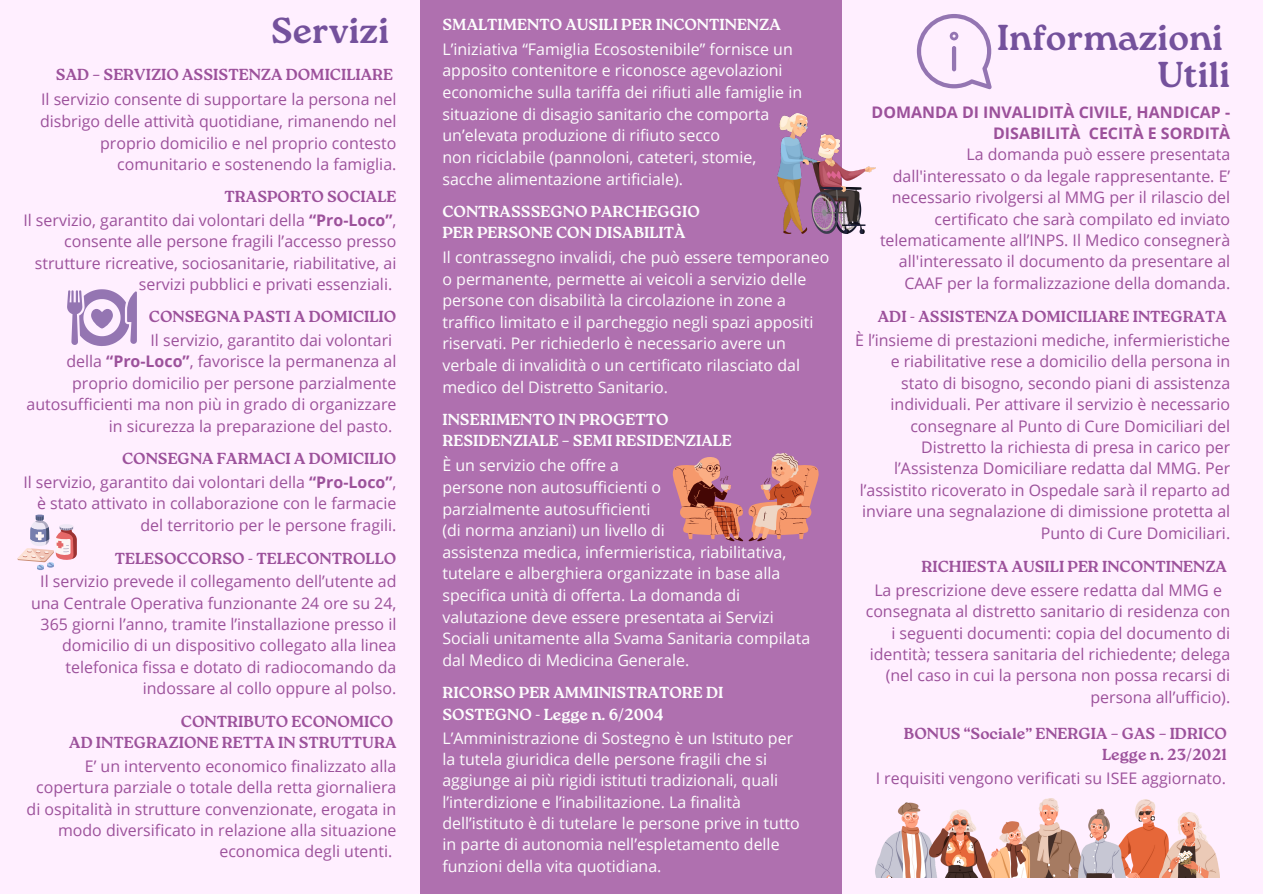
<style>
.page{position:relative;width:1263px;height:894px;background:#fff}
.page>*{position:absolute;margin:0;border:0;box-sizing:border-box;transform-origin:0 0}
.t1{font:700 36px "Roca One";color:#74519c}
.t2{font:15.9px/21.3px "Open Sans";color:#9c519b;text-align:right}
.t3{font:15.9px/21.6px "Open Sans";color:#fdfdfd}
.t4{font:700 15.9px "Roca One";color:#9c519b}
.t5{font:700 15.9px/21.3px "Roca One";color:#fdfdfd}
.t6{font:700 15.9px/21.3px "Open Sans";color:#9c519b;text-align:right}
.s1{font-weight:700}
</style>
<div class="page">
<div style="left:0;top:0;width:1263px;height:893px;background:#ffefff"></div>
<div style="left:420px;top:0;width:421px;height:893px;background:#af70af"></div>
<img style="left:777px;top:113px;width:98px;height:121px">
<img style="left:876px;top:798px;width:344px;height:79px">
<svg style="left:17px;top:514px;width:60px;height:56px"></svg>
<svg style="left:67px;top:289px;width:70px;height:57px"></svg>
<svg style="left:672px;top:453px;width:147px;height:89px"></svg>
<svg style="left:917px;top:14px;width:75px;height:75px"></svg>
<p class="t1" style="left:271px;top:10px;width:120px">Servizi</p>
<p class="t4" style="left:56px;top:66px;width:339px">SAD – SERVIZIO ASSISTENZA DOMICILIARE</p>
<p class="t2" style="left:40px;top:88px;width:358px">Il servizio consente di supportare la persona nel disbrigo delle attività quotidiane, rimanendo nel proprio domicilio e nel proprio contesto comunitario e sostenendo la famiglia.</p>
<p class="t4" style="left:225px;top:187px;width:173px">TRASPORTO SOCIALE</p>
<p class="t2" style="left:23px;top:209px;width:375px">Il servizio, garantito dai volontari della <span class="s1">“Pro-Loco”</span>, consente alle persone fragili l’accesso presso strutture ricreative, sociosanitarie, riabilitative, ai servizi pubblici e privati essenziali.</p>
<p class="t4" style="left:149px;top:307px;width:249px">CONSEGNA PASTI A DOMICILIO</p>
<p class="t2" style="left:151px;top:329px;width:243px">Il servizio, garantito dai volontari</p>
<p class="t2" style="left:27px;top:350px;width:371px">della <span class="s1">“Pro-Loco”</span>, favorisce la permanenza al proprio domicilio per persone parzialmente autosufficienti ma non più in grado di organizzare in sicurezza la preparazione del pasto.</p>
<p class="t4" style="left:122px;top:449px;width:276px">CONSEGNA FARMACI A DOMICILIO</p>
<p class="t2" style="left:23px;top:471px;width:375px">Il servizio, garantito dai volontari della <span class="s1">“Pro-Loco”</span>, è stato attivato in collaborazione con le farmacie del territorio per le persone fragili.</p>
<p class="t4" style="left:115px;top:548px;width:283px">TELESOCCORSO - TELECONTROLLO</p>
<p class="t2" style="left:31px;top:570px;width:367px">Il servizio prevede il collegamento dell’utente ad una Centrale Operativa funzionante 24 ore su 24, 365 giorni l’anno, tramite l’installazione presso il domicilio di un dispositivo collegato alla linea telefonica fissa e dotato di radiocomando da indossare al collo oppure al polso.</p>
<p class="t4" style="left:181px;top:711px;width:214px">CONTRIBUTO ECONOMICO</p>
<p class="t4" style="left:69px;top:733px;width:329px">AD INTEGRAZIONE RETTA IN STRUTTURA</p>
<p class="t2" style="left:27px;top:754px;width:371px">E’ un intervento economico finalizzato alla copertura parziale o totale della retta giornaliera di ospitalità in strutture convenzionate, erogata in modo diversificato in relazione alla situazione economica degli utenti.</p>
<p class="t5" style="left:442px;top:14px;width:340px">SMALTIMENTO AUSILI PER INCONTINENZA</p>
<p class="t3" style="left:442px;top:38px;width:361px">L’iniziativa “Famiglia Ecosostenibile” fornisce un apposito contenitore e riconosce agevolazioni economiche sulla tariffa dei rifiuti alle famiglie in situazione di disagio sanitario che comporta un’elevata produzione di rifiuto secco</p>
<p class="t3" style="left:442px;top:146px;width:315px">non riciclabile (pannoloni, cateteri, stomie,</p>
<p class="t3" style="left:442px;top:167px;width:242px">sacche alimentazione artificiale).</p>
<p class="t5" style="left:442px;top:200px;width:259px">CONTRASSSEGNO PARCHEGGIO</p>
<p class="t5" style="left:442px;top:222px;width:245px">PER PERSONE CON DISABILITÀ</p>
<p class="t3" style="left:442px;top:246px;width:388px">Il contrassegno invalidi, che può essere temporaneo o permanente, permette ai veicoli a servizio delle persone con disabilità la circolazione in zone a traffico limitato e il parcheggio negli spazi appositi riservati. Per richiederlo è necessario avere un verbale di invalidità o un certificato rilasciato dal medico del Distretto Sanitario.</p>
<p class="t5" style="left:442px;top:408px;width:228px">INSERIMENTO IN PROGETTO</p>
<p class="t5" style="left:442px;top:430px;width:291px">RESIDENZIALE – SEMI RESIDENZIALE</p>
<p class="t3" style="left:442px;top:454px;width:178px">È un servizio che offre a</p>
<p class="t3" style="left:442px;top:476px;width:220px">persone non autosufficienti o</p>
<p class="t3" style="left:442px;top:497px;width:210px">parzialmente autosufficienti</p>
<p class="t3" style="left:442px;top:519px;width:224px">(di norma anziani) un livello di</p>
<p class="t3" style="left:442px;top:540px;width:369px">assistenza medica, infermieristica, riabilitativa, tutelare e alberghiera organizzate in base alla specifica unità di offerta. La domanda di valutazione deve essere presentata ai Servizi Sociali unitamente alla Svama Sanitaria compilata dal Medico di Medicina Generale.</p>
<p class="t5" style="left:442px;top:682px;width:283px">RICORSO PER AMMINISTRATORE DI<br>SOSTEGNO - Legge n. 6/2004</p>
<p class="t3" style="left:442px;top:726px;width:359px">L’Amministrazione di Sostegno è un Istituto per la tutela giuridica delle persone fragili che si aggiunge ai più rigidi istituti tradizionali, quali l’interdizione e l’inabilitazione. La finalità dell’istituto è di tutelare le persone prive in tutto in parte di autonomia nell’espletamento delle funzioni della vita quotidiana.</p>
<p class="t1" style="left:997px;top:16px;width:227px">Informazioni</p>
<p class="t1" style="left:1157px;top:53px;width:74px">Utili</p>
<p class="t6" style="left:871px;top:101px;width:360px">DOMANDA DI INVALIDITÀ CIVILE, HANDICAP -<br>DISABILITÀ CECITÀ E SORDITÀ</p>
<p class="t2" style="left:880px;top:143px;width:352px">La domanda può essere presentata dall'interessato o da legale rappresentante. E’ necessario rivolgersi al MMG per il rilascio del certificato che sarà compilato ed inviato telematicamente all’INPS. Il Medico consegnerà all'interessato il documento da presentare al CAAF per la formalizzazione della domanda.</p>
<p class="t4" style="left:878px;top:307px;width:351px">ADI - ASSISTENZA DOMICILIARE INTEGRATA</p>
<p class="t2" style="left:855px;top:329px;width:377px">È l’insieme di prestazioni mediche, infermieristiche e riabilitative rese a domicilio della persona in stato di bisogno, secondo piani di assistenza individuali. Per attivare il servizio è necessario consegnare al Punto di Cure Domiciliari del Distretto la richiesta di presa in carico per l’Assistenza Domiciliare redatta dal MMG. Per l’assistito ricoverato in Ospedale sarà il reparto ad inviare una segnalazione di dimissione protetta al Punto di Cure Domiciliari.</p>
<p class="t4" style="left:921px;top:557px;width:307px">RICHIESTA AUSILI PER INCONTINENZA</p>
<p class="t2" style="left:874px;top:579px;width:349px">La prescrizione deve essere redatta dal MMG e</p>
<p class="t2" style="left:866px;top:600px;width:366px">consegnata al distretto sanitario di residenza con</p>
<p class="t2" style="left:891px;top:621px;width:340px">i seguenti documenti: copia del documento di</p>
<p class="t2" style="left:870px;top:643px;width:362px">identità; tessera sanitaria del richiedente; delega</p>
<p class="t2" style="left:886px;top:664px;width:346px">(nel caso in cui la persona non possa recarsi di</p>
<p class="t2" style="left:1090px;top:685px;width:141px">persona all’ufficio).</p>
<p class="t4" style="left:904px;top:723px;width:325px">BONUS “Sociale” ENERGIA – GAS – IDRICO</p>
<p class="t4" style="left:1102px;top:744px;width:126px">Legge n. 23/2021</p>
<p class="t2" style="left:876px;top:766px;width:352px">I requisiti vengono verificati su ISEE aggiornato.</p>
</div>
